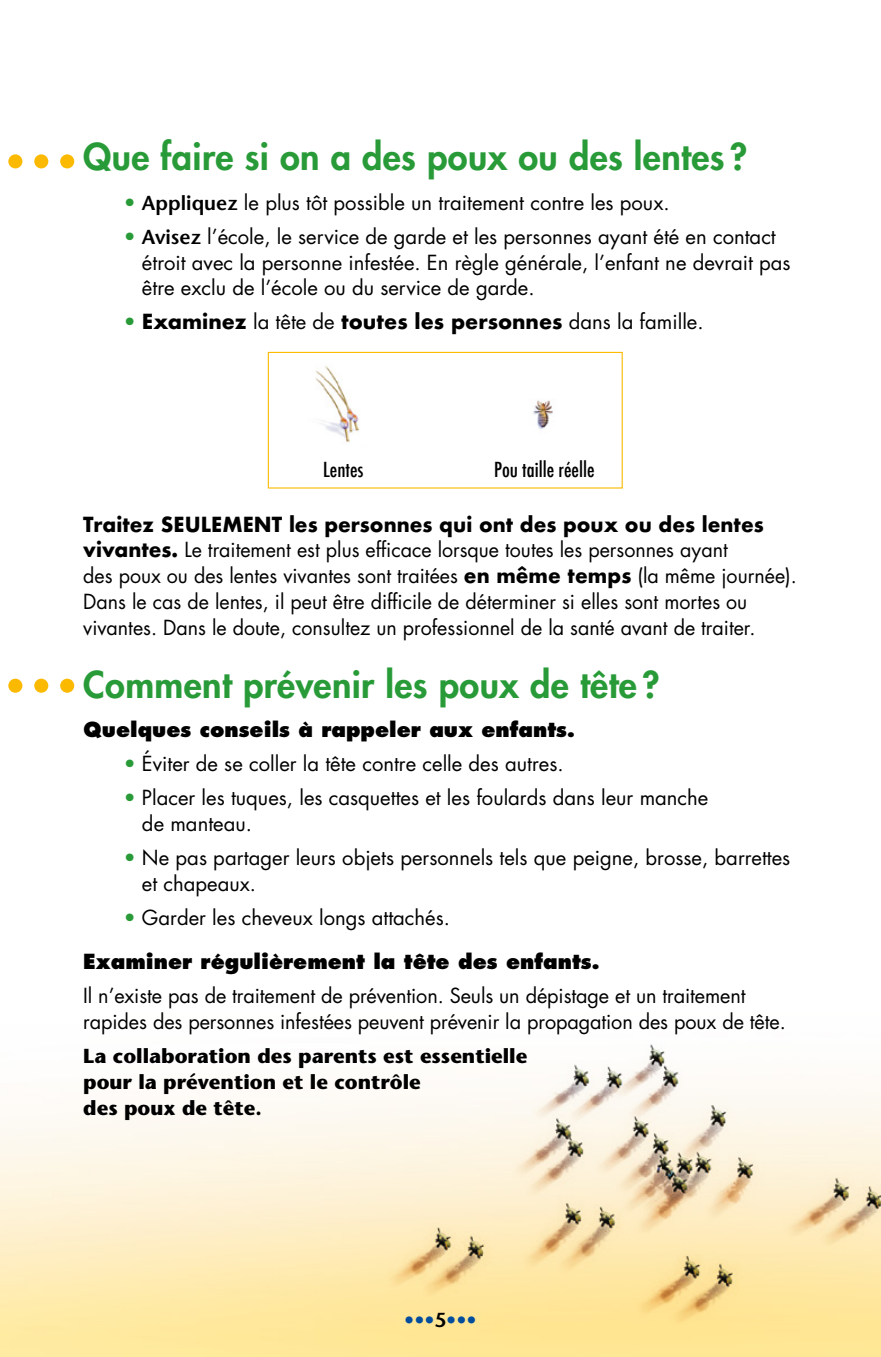
<style>
.page{position:relative;width:881px;height:1357px;background:#fff}
.page>*{position:absolute;margin:0;border:0;box-sizing:border-box;transform-origin:0 0}
.Titre{font:800 36px "Futura";letter-spacing:.01em;color:#289b38}
.Texte_courant{font:20.25px/25.9px "Futura";color:#000}
.Texte_courant-2{font:700 20.25px/25.9px "Stone Sans";color:#000}
.Texte_courant-3{font:800 20.25px "Futura";color:#000}
.Texte_courant-4{font:700 20.25px "Futura";color:#000}
.Texte_courant-5{font:500 condensed 20.25px "Futura";color:#000}
.t1{font:600 20.25px "Stone Sans";color:#004d9d}
.s1{color:#289b38}
.s2{font-family:"Stone Sans";font-weight:600}
.s3{font-weight:400;color:#289b38}
.s4{font-weight:400}
.s5{font-weight:700}
.s6{color:#000}
</style>
<div class="page">
<img style="left:0;top:1044px;width:881px;height:313px">
<img style="left:533px;top:400px;width:20px;height:30px">
<img style="left:315px;top:365px;width:45px;height:80px">
<div style="left:268px;top:352px;width:355px;height:136px;border:1px solid #fbba00"></div>
<div style="left:60px;top:154px;width:14px;height:14px;background:#fbba00;border-radius:50%"></div>
<div style="left:34px;top:154px;width:14px;height:14px;background:#fbba00;border-radius:50%"></div>
<div style="left:8px;top:154px;width:14px;height:14px;background:#fbba00;border-radius:50%"></div>
<div style="left:60px;top:679px;width:14px;height:14px;background:#fbba00;border-radius:50%"></div>
<div style="left:34px;top:679px;width:14px;height:14px;background:#fbba00;border-radius:50%"></div>
<div style="left:8px;top:679px;width:14px;height:14px;background:#fbba00;border-radius:50%"></div>
<p class="Titre" style="left:83px;top:133px;width:665px">Que faire si on a des poux ou des lentes ?</p>
<p class="Texte_courant" style="left:124px;top:189px;width:547px"><span class="s1">•</span> <span class="s2">Appliquez</span> le plus tôt possible un traitement contre les poux.</p>
<p class="Texte_courant" style="left:142px;top:223px;width:650px;text-indent:-18px"><span class="s1">•</span> <span class="s2">Avisez</span> l’école, le service de garde et les personnes ayant été en contact étroit avec la personne infestée. En règle générale, l’enfant ne devrait pas être exclu de l’école ou du service de garde.</p>
<p class="Texte_courant-4" style="left:124px;top:307px;width:581px"><span class="s3">•</span> Examinez <span class="s4">la tête de</span> toutes les personnes <span class="s4">dans la famille.</span></p>
<p class="Texte_courant-5" style="left:323px;top:456px;width:42px">Lentes</p>
<p class="Texte_courant-5" style="left:494px;top:456px;width:102px">Pou taille réelle</p>
<p class="Texte_courant" style="left:83px;top:511px;width:715px"><span class="s5">Traitez SEULEMENT les personnes qui ont des poux ou des lentes vivantes.</span> Le traitement est plus efficace lorsque toutes les personnes ayant<br>des poux ou des lentes vivantes sont traitées <span class="s5">en même temps</span> (la même journée).<br>Dans le cas de lentes, il peut être difficile de déterminer si elles sont mortes ou vivantes. Dans le doute, consultez un professionnel de la santé avant de traiter.</p>
<p class="Titre" style="left:83px;top:661px;width:578px">Comment prévenir les poux de tête ?</p>
<p class="Texte_courant-3" style="left:83px;top:717px;width:494px">Quelques conseils à rappeler aux enfants.</p>
<p class="Texte_courant" style="left:124px;top:751px;width:441px"><span class="s1">•</span> Éviter de se coller la tête contre celle des autres.</p>
<p class="Texte_courant" style="left:142px;top:785px;width:568px;text-indent:-18px"><span class="s1">•</span> Placer les tuques, les casquettes et les foulards dans leur manche de manteau.</p>
<p class="Texte_courant" style="left:142px;top:844px;width:650px;text-indent:-18px"><span class="s1">•</span> Ne pas partager leurs objets personnels tels que peigne, brosse, barrettes et chapeaux.</p>
<p class="Texte_courant" style="left:124px;top:904px;width:328px"><span class="s1">•</span> Garder les cheveux longs attachés.</p>
<p class="Texte_courant-3" style="left:83px;top:949px;width:518px">Examiner régulièrement la tête des enfants.</p>
<p class="Texte_courant" style="left:83px;top:982px;width:704px">Il n’existe pas de traitement de prévention. Seuls un dépistage et un traitement rapides des personnes infestées peuvent prévenir la propagation des poux de tête.</p>
<p class="Texte_courant-2" style="left:83px;top:1043px;width:446px">La collaboration des parents est essentielle pour la prévention et le contrôle<br>des poux de tête.</p>
<p class="t1" style="left:404px;top:1307px;width:74px">•••<span class="s6">5</span>•••</p>
</div>
